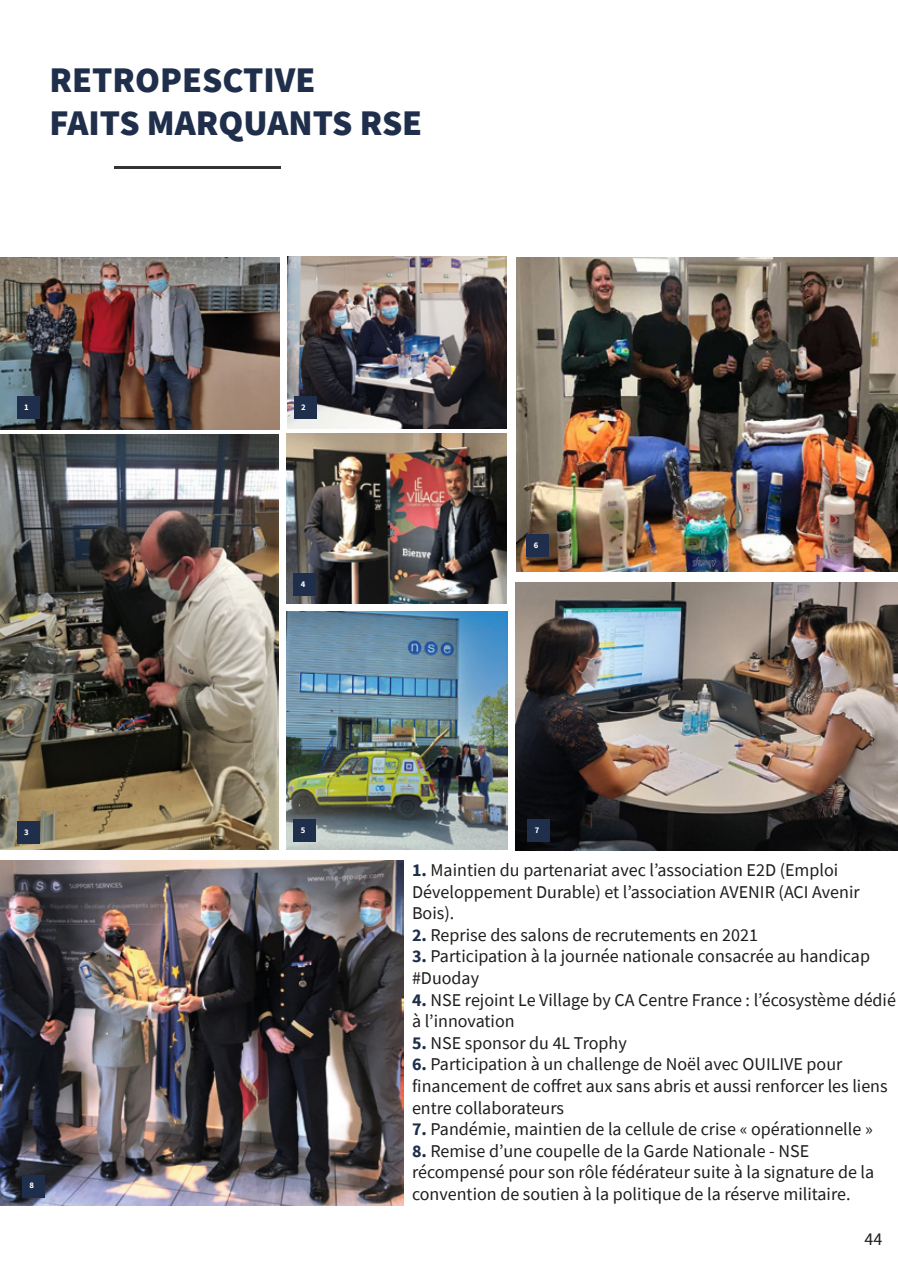
<style>
.page{position:relative;width:898px;height:1263px;background:#fff}
.page>*{position:absolute;margin:0;border:0;box-sizing:border-box;transform-origin:0 0}
.t1{font:900 36px/43.2px "Source Sans Pro";color:#1f2e4b}
.t2{font:18px/21.6px "Source Sans Pro";color:#1d1d1b}
.t3{font:700 8.7px "Source Sans Pro";color:#fff}
.s1{font-weight:700;color:#1f2e4b}
</style>
<div class="page">
<img style="left:286px;top:612px;width:221px;height:237px">
<img style="left:0;top:435px;width:278px;height:414px">
<img style="left:287px;top:257px;width:219px;height:171px">
<img style="left:0;top:257px;width:279px;height:172px">
<img style="left:516px;top:582px;width:381px;height:268px">
<img style="left:286px;top:434px;width:220px;height:170px">
<img style="left:516px;top:257px;width:381px;height:314px">
<hr style="left:114px;top:166px;width:167px;height:3px;background:#333">
<img style="left:0;top:860px;width:403px;height:345px">
<div style="left:17px;top:396px;width:22px;height:22px;background:#1f2e4b"></div>
<div style="left:294px;top:396px;width:22px;height:22px;background:#1f2e4b"></div>
<div style="left:17px;top:822px;width:22px;height:22px;background:#1f2e4b"></div>
<div style="left:294px;top:573px;width:22px;height:22px;background:#1f2e4b"></div>
<div style="left:294px;top:820px;width:22px;height:22px;background:#1f2e4b"></div>
<div style="left:526px;top:534px;width:22px;height:22px;background:#1f2e4b"></div>
<div style="left:527px;top:820px;width:22px;height:22px;background:#1f2e4b"></div>
<div style="left:22px;top:1175px;width:22px;height:22px;background:#1f2e4b"></div>
<h1 class="t1" style="left:49px;top:57px;width:374px">RETROPESCTIVE<br>FAITS MARQUANTS RSE</h1>
<p class="t3" style="left:24px;top:401px;width:6px">1</p>
<p class="t3" style="left:301px;top:401px;width:6px">2</p>
<p class="t3" style="left:24px;top:826px;width:6px">3</p>
<p class="t3" style="left:29px;top:1180px;width:6px">8</p>
<p class="t3" style="left:301px;top:578px;width:6px">4</p>
<p class="t3" style="left:301px;top:824px;width:6px">5</p>
<p class="t3" style="left:533px;top:539px;width:6px">6</p>
<p class="t3" style="left:534px;top:824px;width:6px">7</p>
<p class="t2" style="left:412px;top:859px;width:449px"><span class="s1">1.</span> Maintien du partenariat avec l’association E2D (Emploi<br>Développement Durable) et l’association AVENIR (ACI Avenir<br>Bois).</p>
<p class="t2" style="left:412px;top:924px;width:347px"><span class="s1">2.</span> Reprise des salons de recrutements en 2021</p>
<p class="t2" style="left:412px;top:945px;width:459px"><span class="s1">3.</span> Participation à la journée nationale consacrée au handicap #Duoday</p>
<p class="t2" style="left:412px;top:989px;width:485px"><span class="s1">4.</span> NSE rejoint Le Village by CA Centre France : l’écosystème dédié à l’innovation</p>
<p class="t2" style="left:412px;top:1032px;width:216px"><span class="s1">5.</span> NSE sponsor du 4L Trophy</p>
<p class="t2" style="left:412px;top:1053px;width:477px"><span class="s1">6.</span> Participation à un challenge de Noël avec OUILIVE pour financement de coffret aux sans abris et aussi renforcer les liens entre collaborateurs</p>
<p class="t2" style="left:412px;top:1118px;width:462px"><span class="s1">7.</span> Pandémie, maintien de la cellule de crise « opérationnelle »</p>
<p class="t2" style="left:412px;top:1140px;width:463px"><span class="s1">8.</span> Remise d’une coupelle de la Garde Nationale - NSE récompensé pour son rôle fédérateur suite à la signature de la convention de soutien à la politique de la réserve militaire.</p>
<p class="t2" style="left:864px;top:1228px;width:19px">44</p>
</div>
